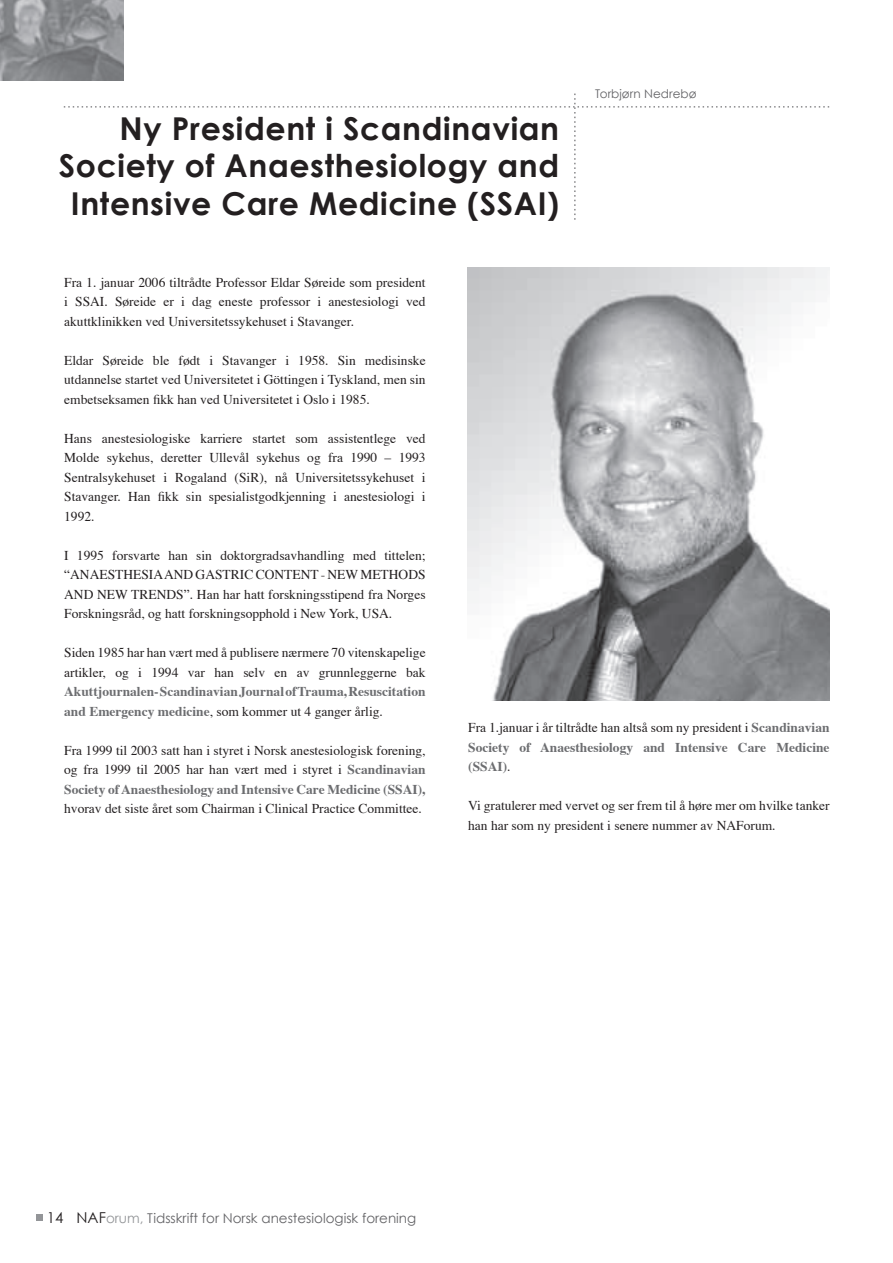
<style>
.page{position:relative;width:893px;height:1263px;background:#fff}
.page>*{position:absolute;margin:0;border:0;box-sizing:border-box;transform-origin:0 0}
.t1{font:700 31.5px/37.8px "Century Gothic";letter-spacing:.02em;color:#231f20;text-align:right}
.t2{font:13.5px/19.5px "Times";color:#231f20;text-align:justify}
.t3{font:700 13.5px/19.5px "Times";color:#6c6d70}
.t4{font:13.5px "Century Gothic";color:#636366}
.t5{font:12px "Century Gothic";color:#636366}
.s1{font-weight:400;color:#231f20}
.s2{font-weight:700;color:#6c6d70}
.s3{font-size:15px;color:#231f20}
.s4{color:#939598}
</style>
<div class="page">
<div style="left:36px;top:1214px;width:7px;height:6px;background:#939598"></div>
<img style="left:0;top:0;width:123px;height:81px">
<svg style="left:64px;top:94px;width:765px;height:126px"></svg>
<img style="left:468px;top:267px;width:361px;height:434px">
<h1 class="t1" style="left:59px;top:108px;width:502px">Ny President i Scandinavian<br>Society of Anaesthesiology and<br>Intensive Care Medicine (SSAI)</h1>
<p class="t5" style="left:595px;top:86px;width:103px">Torbjørn Nedrebø</p>
<p class="t2" style="left:64px;top:273px;width:363px">Fra 1. januar 2006 tiltrådte Professor Eldar Søreide som president i SSAI. Søreide er i dag eneste professor i anestesiologi ved akuttklinikken ved Universitetssykehuset i Stavanger.</p>
<p class="t2" style="left:64px;top:351px;width:363px">Eldar Søreide ble født i Stavanger i 1958. Sin medisinske utdannelse startet ved Universitetet i Göttingen i Tyskland, men sin embetseksamen fikk han ved Universitetet i Oslo i 1985.</p>
<p class="t2" style="left:64px;top:429px;width:363px">Hans anestesiologiske karriere startet som assistentlege ved Molde sykehus, deretter Ullevål sykehus og fra 1990 – 1993<br>Sentralsykehuset i Rogaland (SiR), nå Universitetssykehuset i Stavanger. Han fikk sin spesialistgodkjenning i anestesiologi i 1992.</p>
<p class="t2" style="left:64px;top:546px;width:363px">I 1995 forsvarte han sin doktorgradsavhandling med tittelen; “ANAESTHESIA AND GASTRIC CONTENT - NEW METHODS AND NEW TRENDS”. Han har hatt forskningsstipend fra Norges Forskningsråd, og hatt forskningsopphold i New York, USA.</p>
<p class="t2" style="left:64px;top:644px;width:363px">Siden 1985 har han vært med å publisere nærmere 70 vitenskapelige artikler, og i 1994 var han selv en av grunnleggerne bak</p>
<p class="t3" style="left:64px;top:683px;width:363px">Akuttjournalen- Scandinavian Journal of Trauma, Resuscitation and Emergency medicine<span class="s1">, som kommer ut 4 ganger årlig.</span></p>
<p class="t2" style="left:64px;top:741px;width:363px">Fra 1999 til 2003 satt han i styret i Norsk anestesiologisk forening, og fra 1999 til 2005 har han vært med i styret i <span class="s2">Scandinavian Society of Anaesthesiology and Intensive Care Medicine (SSAI),</span></p>
<p class="t2" style="left:64px;top:800px;width:359px">hvorav det siste året som Chairman i Clinical Practice Committee.</p>
<p class="t3" style="left:468px;top:719px;width:363px;text-align:justify"><span class="s1">Fra 1.januar i år tiltrådte han altså som ny president i</span> Scandinavian Society of Anaesthesiology and Intensive Care Medicine (SSAI)<span class="s1">.</span></p>
<p class="t2" style="left:468px;top:797px;width:363px">Vi gratulerer med vervet og ser frem til å høre mer om hvilke tanker han har som ny president i senere nummer av NAForum.</p>
<p class="t4" style="left:47px;top:1209px;width:371px"><span class="s3">14 NAF</span><span class="s4">orum,</span> Tidsskrift for Norsk anestesiologisk forening</p>
</div>
